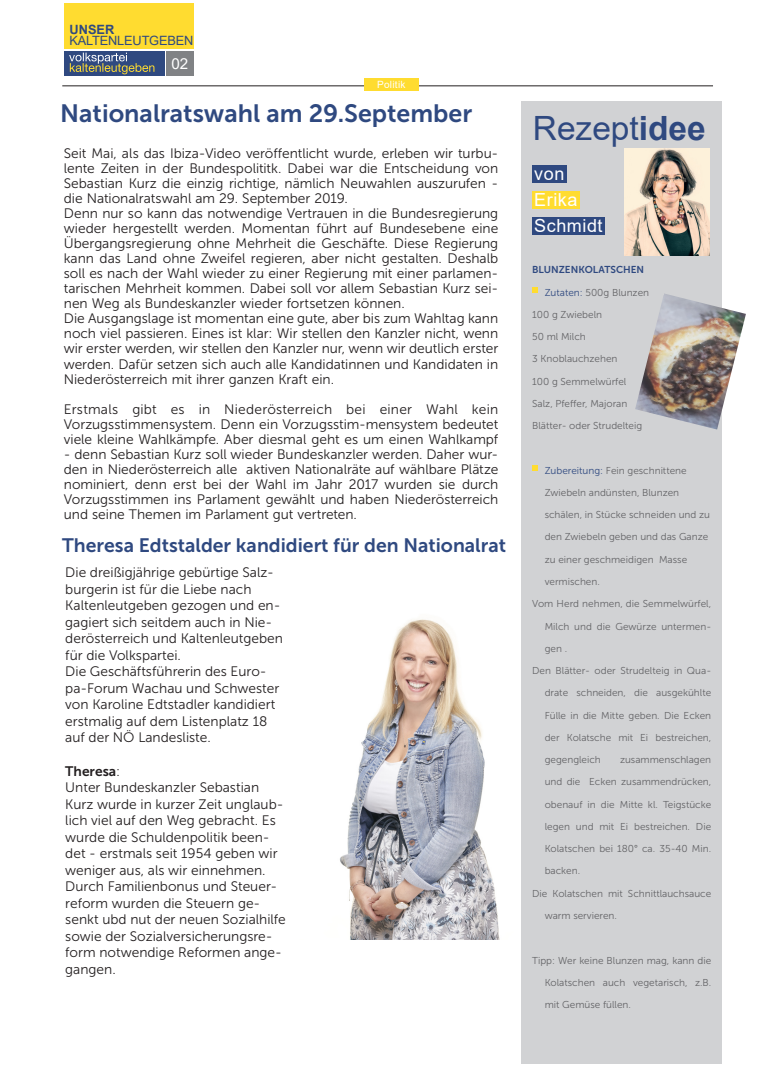
<style>
.page{position:relative;width:773px;height:1081px;background:#fff}
.page>*{position:absolute;margin:0;border:0;box-sizing:border-box;transform-origin:0 0}
.t1{font:33.38px "Arial";color:#2f4980}
.t2{font:25px "Museo Sans 700";color:#2f4980}
.t3{font:19.38px "Museo Sans 700";color:#2f4980}
.t4{font:18px "Arial";letter-spacing:.03em;color:#fff}
.t5{font:15.12px "Arial";color:#fff}
.Fließtext{font:13.75px/16.5px "Museo Sans 300";color:#231f20;text-align:justify}
.t6{font:12.75px "Arial";letter-spacing:-.015em;color:#2f4980}
.t7{font:700 12.75px "Arial";letter-spacing:.005em;color:#2f4980}
.t8{font:10px "Museo Sans 300";color:#636366}
.t9{font:10px "Museo Sans 700";color:#2f4980}
.t10{font:10px "Arial";letter-spacing:.03em;color:#fff}
.s1{font-family:"Museo Sans 700"}
.s2{font-weight:700}
.s3{color:#2f4980}
</style>
<div class="page">
<div style="left:521px;top:101px;width:200px;height:962px;background:#d1d2d4"></div>
<div style="left:532px;top:165px;width:34px;height:17px;background:#2f4980"></div>
<div style="left:532px;top:191px;width:47px;height:17px;background:#ffdc30"></div>
<div style="left:532px;top:217px;width:72px;height:17px;background:#2f4980"></div>
<svg style="left:532px;top:287px;width:5px;height:6px"></svg>
<svg style="left:532px;top:466px;width:5px;height:5px"></svg>
<div style="left:64px;top:51px;width:100px;height:25px;background:#2f4980"></div>
<div style="left:64px;top:4px;width:130px;height:45px;background:#ffdc30"></div>
<div style="left:166px;top:51px;width:28px;height:25px;background:#808285"></div>
<svg style="left:69px;top:53px;width:85px;height:21px"></svg>
<hr style="left:62px;top:86px;width:651px;height:1px;background:#231f20">
<div style="left:364px;top:78px;width:54px;height:13px;background:#ffdc30"></div>
<img style="left:625px;top:148px;width:84px;height:107px">
<img style="left:635px;top:293px;width:110px;height:136px">
<img style="left:340px;top:619px;width:160px;height:321px">
<p class="t7" style="left:69px;top:21px;width:47px">UNSER</p>
<p class="t6" style="left:69px;top:32px;width:126px">KALTENLEUTGEBEN</p>
<p class="t5" style="left:171px;top:53px;width:18px">02</p>
<p class="t10" style="left:377px;top:77px;width:30px">Politik</p>
<p class="t2" style="left:60px;top:99px;width:413px">Nationalratswahl am 29.September</p>
<p class="Fließtext" style="left:64px;top:146px;width:436px;line-height:15px">Seit Mai, als das Ibiza-Video veröffentlicht wurde, erleben wir turbu&shy;lente Zeiten in der Bundespolititk. Dabei war die Entscheidung von Sebastian Kurz die einzig richtige, nämlich Neuwahlen auszurufen - die Nationalratswahl am 29. September 2019.</p>
<p class="Fließtext" style="left:64px;top:206px;width:436px;line-height:15px">Denn nur so kann das notwendige Vertrauen in die Bundesregierung wieder hergestellt werden. Momentan führt auf Bundesebene eine Übergangsregierung ohne Mehrheit die Geschäfte. Diese Regierung kann das Land ohne Zweifel regieren, aber nicht gestalten. Deshalb soll es nach der Wahl wieder zu einer Regierung mit einer parlamen&shy;tarischen Mehrheit kommen. Dabei soll vor allem Sebastian Kurz sei&shy;nen Weg als Bundeskanzler wieder fortsetzen können.</p>
<p class="Fließtext" style="left:64px;top:311px;width:436px;line-height:15px">Die Ausgangslage ist momentan eine gute, aber bis zum Wahltag kann noch viel passieren. Eines ist klar: Wir stellen den Kanzler nicht, wenn wir erster werden, wir stellen den Kanzler nur, wenn wir deutlich erster werden. Dafür setzen sich auch alle Kandidatinnen und Kandidaten in Niederösterreich mit ihrer ganzen Kraft ein.</p>
<p class="Fließtext" style="left:64px;top:401px;width:436px;line-height:15px">Erstmals gibt es in Niederösterreich bei einer Wahl kein Vorzugsstimmensystem. Denn ein Vorzugsstim-mensystem bedeutet viele kleine Wahlkämpfe. Aber diesmal geht es um einen Wahlkampf</p>
<p class="Fließtext" style="left:64px;top:446px;width:436px;line-height:15px">- denn Sebastian Kurz soll wieder Bundeskanzler werden. Daher wur&shy;den in Niederösterreich alle aktiven Nationalräte auf wählbare Plätze nominiert, denn erst bei der Wahl im Jahr 2017 wurden sie durch Vorzugsstimmen ins Parlament gewählt und haben Niederösterreich und seine Themen im Parlament gut vertreten.</p>
<p class="t3" style="left:62px;top:534px;width:445px">Theresa Edtstalder kandidiert für den Nationalrat</p>
<p class="Fließtext" style="left:65px;top:564px;width:219px;text-align:left">Die dreißigjährige gebürtige Salz&shy;burgerin ist für die Liebe nach<br>Kaltenleutgeben gezogen und en&shy;gagiert sich seitdem auch in Nie&shy;derösterreich und Kaltenleutgeben für die Volkspartei.</p>
<p class="Fließtext" style="left:65px;top:663px;width:215px;text-align:left">Die Geschäftsführerin des Euro&shy;pa-Forum Wachau und Schwester von Karoline Edtstadler kandidiert erstmalig auf dem Listenplatz 18 auf der NÖ Landesliste.</p>
<p class="Fließtext" style="left:65px;top:762px;width:222px;text-align:left"><span class="s1">Theresa</span>:<br>Unter Bundeskanzler Sebastian<br>Kurz wurde in kurzer Zeit unglaub&shy;lich viel auf den Weg gebracht. Es wurde die Schuldenpolitik been&shy;det - erstmals seit 1954 geben wir weniger aus, als wir einnehmen.<br>Durch Familienbonus und Steuer&shy;reform wurden die Steuern ge&shy;senkt ubd nut der neuen Sozialhilfe sowie der Sozialversicherungsre&shy;form notwendige Reformen ange&shy;gangen.</p>
<p class="t1" style="left:533px;top:105px;width:174px">Rezept<span class="s2">idee</span></p>
<p class="t4" style="left:534px;top:162px;width:32px">von</p>
<p class="t4" style="left:534px;top:187px;width:45px">Erika</p>
<p class="t4" style="left:534px;top:214px;width:70px">Schmidt</p>
<p class="t9" style="left:532px;top:264px;width:113px">BLUNZENKOLATSCHEN</p>
<p class="t8" style="left:544px;top:287px;width:106px"><span class="s3">Zutaten:</span> 500g Blunzen</p>
<p class="t8" style="left:532px;top:309px;width:71px">100 g Zwiebeln</p>
<p class="t8" style="left:532px;top:331px;width:55px">50 ml Milch</p>
<p class="t8" style="left:532px;top:353px;width:87px">3 Knoblauchzehen</p>
<p class="t8" style="left:532px;top:376px;width:96px">100 g Semmelwürfel</p>
<p class="t8" style="left:532px;top:398px;width:97px">Salz, Pfeffer, Majoran</p>
<p class="t8" style="left:532px;top:420px;width:112px">Blätter- oder Strudelteig</p>
<p class="t8" style="left:544px;top:465px;width:143px"><span class="s3">Zubereitung:</span> Fein geschnittene</p>
<p class="t8" style="left:544px;top:487px;width:136px">Zwiebeln andünsten, Blunzen</p>
<p class="t8" style="left:544px;top:509px;width:167px">schälen, in Stücke schneiden und zu</p>
<p class="t8" style="left:544px;top:531px;width:165px">den Zwiebeln geben und das Ganze</p>
<p class="t8" style="left:544px;top:554px;width:144px">zu einer geschmeidigen Masse</p>
<p class="t8" style="left:544px;top:576px;width:57px">vermischen.</p>
<p class="t8" style="left:532px;top:598px;width:180px">Vom Herd nehmen, die Semmelwürfel,</p>
<p class="t8" style="left:544px;top:621px;width:168px">Milch und die Gewürze untermen-</p>
<p class="t8" style="left:544px;top:643px;width:24px">gen .</p>
<p class="t8" style="left:532px;top:665px;width:180px">Den Blätter- oder Strudelteig in Qua-</p>
<p class="t8" style="left:544px;top:687px;width:168px">drate schneiden, die ausgekühlte</p>
<p class="t8" style="left:544px;top:710px;width:168px">Fülle in die Mitte geben. Die Ecken</p>
<p class="t8" style="left:544px;top:732px;width:168px">der Kolatsche mit Ei bestreichen,</p>
<p class="t8" style="left:544px;top:754px;width:58px">gegengleich</p>
<p class="t8" style="left:620px;top:754px;width:93px">zusammenschlagen</p>
<p class="t8" style="left:544px;top:776px;width:168px">und die Ecken zusammendrücken,</p>
<p class="t8" style="left:544px;top:799px;width:168px">obenauf in die Mitte kl. Teigstücke</p>
<p class="t8" style="left:544px;top:821px;width:168px">legen und mit Ei bestreichen. Die</p>
<p class="t8" style="left:544px;top:843px;width:168px">Kolatschen bei 180° ca. 35-40 Min.</p>
<p class="t8" style="left:544px;top:865px;width:37px">backen.</p>
<p class="t8" style="left:532px;top:888px;width:180px">Die Kolatschen mit Schnittlauchsauce</p>
<p class="t8" style="left:544px;top:910px;width:74px">warm servieren.</p>
<p class="t8" style="left:532px;top:954px;width:180px">Tipp: Wer keine Blunzen mag, kann die</p>
<p class="t8" style="left:544px;top:977px;width:168px">Kolatschen auch vegetarisch, z.B.</p>
<p class="t8" style="left:544px;top:999px;width:88px">mit Gemüse füllen.</p>
</div>
